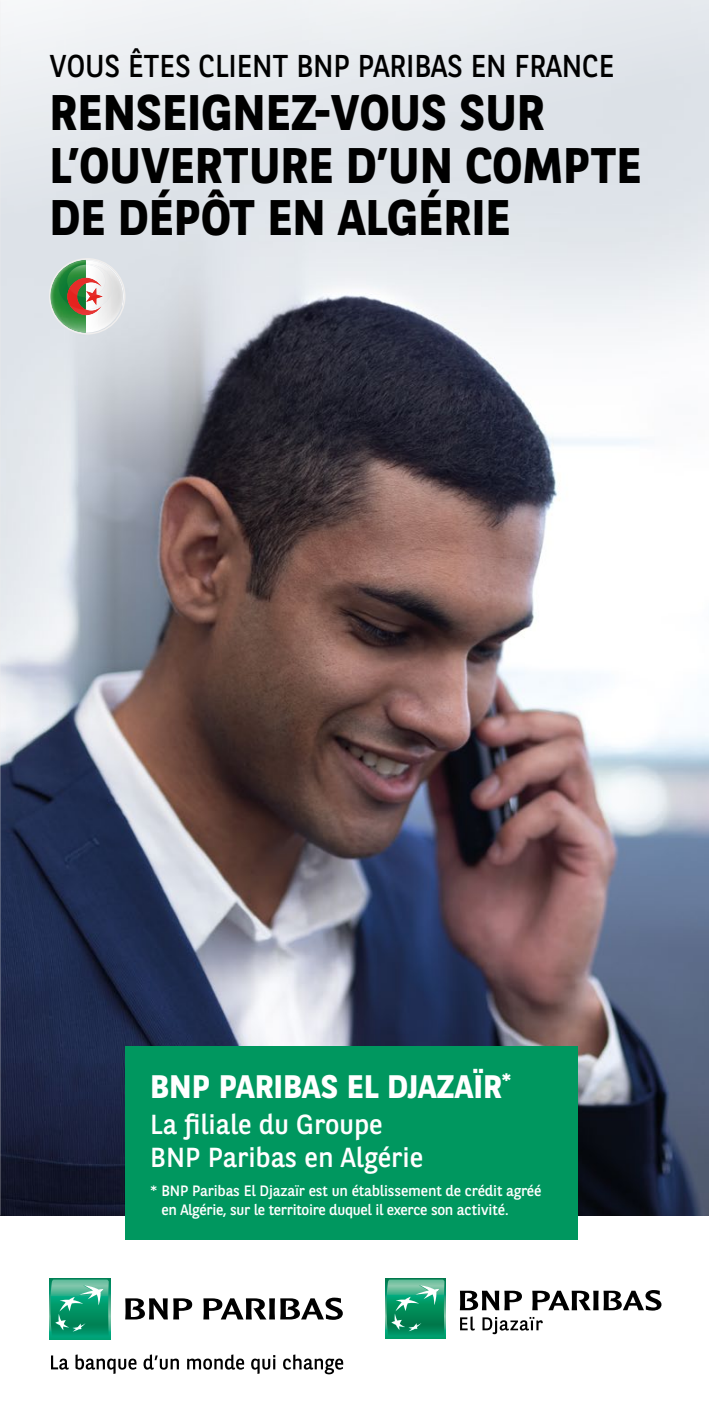
<style>
.page{position:relative;width:709px;height:1418px;background:#fff}
.page>*{position:absolute;margin:0;border:0;box-sizing:border-box;transform-origin:0 0}
.t1{font:700 50px/52.5px "BNPP Sans";color:#000;scale:.96 1}
.t2{font:700 32.5px "BNPP Sans";color:#fff}
.t3{font:31.5px "BNPP Sans";letter-spacing:-.005em;color:#000;scale:.94 1}
.t4{font:27.5px/32.5px "BNPP Sans";color:#fff}
.t5{font:15px/18.8px "BNPP Sans";letter-spacing:-.01em;color:#fff}
</style>
<div class="page">
<img style="left:0;top:0;width:709px;height:1215px">
<img style="left:50px;top:259px;width:74px;height:52px">
<img style="left:103px;top:260px;width:20px;height:72px">
<img style="left:103px;top:264px;width:10px;height:45px">
<img style="left:103px;top:265px;width:2px;height:32px">
<svg style="left:50px;top:260px;width:53px;height:72px"></svg>
<div style="left:49px;top:258px;width:76px;height:76px;border:1px solid #f0eeed;border-radius:50%"></div>
<div style="left:49px;top:1278px;width:61px;height:61px;background:#00a378"></div>
<svg style="left:50px;top:1279px;width:59px;height:55px"></svg>
<svg style="left:125px;top:1298px;width:67px;height:21px"></svg>
<svg style="left:203px;top:1297px;width:140px;height:22px"></svg>
<svg style="left:51px;top:1355px;width:18px;height:14px"></svg>
<svg style="left:75px;top:1354px;width:61px;height:19px"></svg>
<svg style="left:143px;top:1354px;width:36px;height:15px"></svg>
<svg style="left:187px;top:1354px;width:57px;height:15px"></svg>
<svg style="left:251px;top:1355px;width:24px;height:18px"></svg>
<svg style="left:283px;top:1354px;width:60px;height:20px"></svg>
<svg style="left:460px;top:1290px;width:62px;height:20px"></svg>
<svg style="left:532px;top:1290px;width:129px;height:20px"></svg>
<svg style="left:460px;top:1316px;width:15px;height:14px"></svg>
<svg style="left:482px;top:1317px;width:61px;height:17px"></svg>
<div style="left:385px;top:1278px;width:61px;height:60px;background:linear-gradient(to right,#009f6f,#009f6f)"></div>
<svg style="left:386px;top:1279px;width:58px;height:57px;background:#2fa279"></svg>
<div style="left:125px;top:1046px;width:452px;height:193px;background:#00975f"></div>
<h3 class="t3" style="left:50px;top:45px;width:602px">VOUS ÊTES CLIENT BNP PARIBAS EN FRANCE</h3>
<h1 class="t1" style="left:50px;top:84px;width:618px">RENSEIGNEZ-VOUS SUR<br>L’OUVERTURE D’UN COMPTE<br>DE DÉPÔT EN ALGÉRIE</h1>
<h2 class="t2" style="left:150px;top:1064px;width:362px">BNP PARIBAS EL DJAZAÏR<sup>*</sup></h2>
<h3 class="t4" style="left:150px;top:1107px;width:274px">La filiale du Groupe<br>BNP Paribas en Algérie</h3>
<p class="t5" style="left:161px;top:1180px;width:381px;text-indent:-11px">* BNP Paribas El Djazaïr est un établissement de crédit agréé en Algérie, sur le territoire duquel il exerce son activité.</p>
</div>
